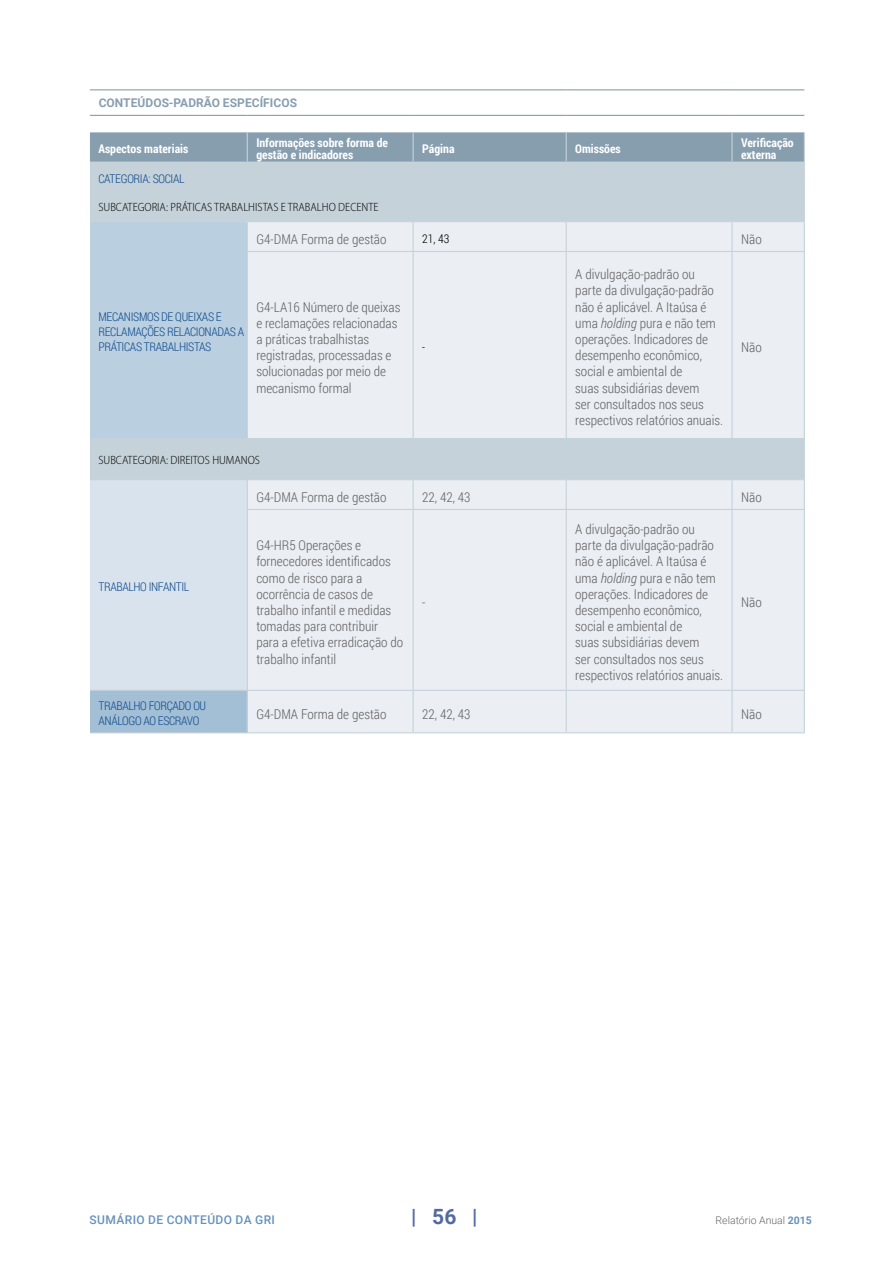
<style>
.page{position:relative;width:893px;height:1263px;background:#fff}
.page>*{position:absolute;margin:0;border:0;box-sizing:border-box;transform-origin:0 0}
.t1{font:700 21px "Roboto";color:#5369a0}
.t2{font:300 13.5px/16.2px "Roboto Condensed";color:#636466}
.t3{font:300 12px/15px "Roboto Condensed";letter-spacing:-.03em;color:#114c8d}
.t4{font:700 12px/12px "Roboto Condensed";color:#fff}
.t5{font:300 semi-condensed 12px "Myriad Pro";color:#000}
.t6{font:700 12px "Roboto";letter-spacing:.005em;color:#879eaf}
.t7{font:500 12px "Roboto";letter-spacing:.035em;color:#6691bd}
.t8{font:300 12px "Roboto Condensed";color:#000}
.t9{font:300 10.5px "Roboto";color:#636466}
.s1{font-style:italic}
.s2{font-weight:700;color:#6691bd}
</style>
<div class="page">
<div style="left:90px;top:439px;width:157px;height:40px;background:#c5d2d9"></div>
<div style="left:90px;top:222px;width:157px;height:217px;background:#bacfe0"></div>
<svg style="left:247px;top:252px;width:557px;height:480px;background:#e7ecf1"></svg>
<div style="left:90px;top:480px;width:157px;height:210px;background:#d9e3ed"></div>
<div style="left:90px;top:690px;width:157px;height:43px;background:#a3bfd6"></div>
<hr style="left:90px;top:89px;width:157px;height:1px;background:#879eaf">
<hr style="left:247px;top:89px;width:166px;height:1px;background:#879eaf">
<hr style="left:413px;top:89px;width:153px;height:1px;background:#879eaf">
<hr style="left:566px;top:89px;width:166px;height:1px;background:#879eaf">
<hr style="left:732px;top:89px;width:72px;height:1px;background:#879eaf">
<hr style="left:90px;top:115px;width:157px;height:1px;background:#879eaf">
<hr style="left:247px;top:115px;width:166px;height:1px;background:#879eaf">
<hr style="left:413px;top:115px;width:153px;height:1px;background:#879eaf">
<hr style="left:566px;top:115px;width:166px;height:1px;background:#879eaf">
<hr style="left:732px;top:115px;width:72px;height:1px;background:#879eaf">
<hr style="left:804px;top:439px;width:1px;height:40px;background:#c5d2d9">
<svg style="left:90px;top:132px;width:715px;height:119px;background:#bccad4"></svg>
<hr style="left:247px;top:251px;width:166px;height:1px;background:#c5d2d9">
<hr style="left:247px;top:252px;width:1px;height:186px;background:#c5d2d9">
<hr style="left:413px;top:251px;width:153px;height:1px;background:#c5d2d9">
<hr style="left:413px;top:252px;width:1px;height:186px;background:#c5d2d9">
<hr style="left:566px;top:251px;width:166px;height:1px;background:#c5d2d9">
<hr style="left:566px;top:252px;width:1px;height:186px;background:#c5d2d9">
<hr style="left:732px;top:251px;width:73px;height:1px;background:#c5d2d9">
<hr style="left:731px;top:252px;width:2px;height:186px;background:#c5d2d9">
<hr style="left:804px;top:252px;width:1px;height:186px;background:#c5d2d9">
<hr style="left:90px;top:438px;width:157px;height:1px;background:#c5d2d9">
<hr style="left:247px;top:438px;width:166px;height:1px;background:#c5d2d9">
<hr style="left:413px;top:438px;width:153px;height:1px;background:#c5d2d9">
<hr style="left:566px;top:438px;width:166px;height:1px;background:#c5d2d9">
<hr style="left:732px;top:438px;width:73px;height:1px;background:#c5d2d9">
<hr style="left:90px;top:479px;width:157px;height:1px;background:#c5d2d9">
<hr style="left:247px;top:479px;width:166px;height:1px;background:#c5d2d9">
<svg style="left:247px;top:480px;width:1px;height:29px"></svg>
<hr style="left:413px;top:479px;width:153px;height:1px;background:#c5d2d9">
<svg style="left:413px;top:480px;width:1px;height:29px"></svg>
<hr style="left:566px;top:479px;width:166px;height:1px;background:#c5d2d9">
<svg style="left:566px;top:480px;width:1px;height:29px"></svg>
<hr style="left:732px;top:479px;width:73px;height:1px;background:#c5d2d9">
<hr style="left:731px;top:480px;width:2px;height:29px;background:#c5d2d9">
<svg style="left:804px;top:480px;width:1px;height:29px"></svg>
<hr style="left:247px;top:509px;width:166px;height:1px;background:#c5d2d9">
<hr style="left:247px;top:510px;width:1px;height:180px;background:#c5d2d9">
<hr style="left:413px;top:509px;width:153px;height:1px;background:#c5d2d9">
<hr style="left:413px;top:510px;width:1px;height:180px;background:#c5d2d9">
<hr style="left:566px;top:509px;width:166px;height:1px;background:#c5d2d9">
<hr style="left:566px;top:510px;width:1px;height:180px;background:#c5d2d9">
<hr style="left:732px;top:509px;width:73px;height:1px;background:#c5d2d9">
<hr style="left:731px;top:510px;width:2px;height:180px;background:#c5d2d9">
<hr style="left:804px;top:510px;width:1px;height:180px;background:#c5d2d9">
<hr style="left:90px;top:690px;width:157px;height:1px;background:#c5d2d9">
<hr style="left:247px;top:690px;width:166px;height:1px;background:#c5d2d9">
<hr style="left:247px;top:691px;width:1px;height:41px;background:#c5d2d9">
<hr style="left:413px;top:690px;width:153px;height:1px;background:#c5d2d9">
<hr style="left:413px;top:691px;width:1px;height:41px;background:#c5d2d9">
<hr style="left:566px;top:690px;width:166px;height:1px;background:#c5d2d9">
<hr style="left:566px;top:691px;width:1px;height:41px;background:#c5d2d9">
<hr style="left:732px;top:690px;width:73px;height:1px;background:#c5d2d9">
<hr style="left:731px;top:691px;width:2px;height:41px;background:#c5d2d9">
<hr style="left:804px;top:691px;width:1px;height:41px;background:#c5d2d9">
<hr style="left:90px;top:732px;width:157px;height:1px;background:#c5d2d9">
<hr style="left:247px;top:732px;width:166px;height:1px;background:#c5d2d9">
<hr style="left:413px;top:732px;width:153px;height:1px;background:#c5d2d9">
<hr style="left:566px;top:732px;width:166px;height:1px;background:#c5d2d9">
<hr style="left:732px;top:732px;width:73px;height:1px;background:#c5d2d9">
<p class="t6" style="left:99px;top:94px;width:200px">CONTEÚDOS-PADRÃO ESPECÍFICOS</p>
<p class="t4" style="left:98px;top:143px;width:91px">Aspectos materiais</p>
<p class="t4" style="left:256px;top:137px;width:133px">Informações sobre forma de gestão e indicadores</p>
<p class="t4" style="left:422px;top:143px;width:34px">Página</p>
<p class="t4" style="left:575px;top:143px;width:47px">Omissões</p>
<p class="t4" style="left:741px;top:137px;width:54px">Verificação externa</p>
<p class="t3" style="left:98px;top:171px;width:88px">CATEGORIA: SOCIAL</p>
<p class="t5" style="left:98px;top:200px;width:282px">SUBCATEGORIA: PRÁTICAS TRABALHISTAS E TRABALHO DECENTE</p>
<p class="t3" style="left:98px;top:309px;width:147px">MECANISMOS DE QUEIXAS E<br>RECLAMAÇÕES RELACIONADAS A<br>PRÁTICAS TRABALHISTAS</p>
<p class="t2" style="left:256px;top:230px;width:132px">G4-DMA Forma de gestão</p>
<p class="t8" style="left:422px;top:230px;width:29px">21, 43</p>
<p class="t2" style="left:741px;top:230px;width:22px">Não</p>
<p class="t2" style="left:256px;top:298px;width:146px">G4-LA16 Número de queixas e reclamações relacionadas a práticas trabalhistas registradas, processadas e solucionadas por meio de mecanismo formal</p>
<p class="t8" style="left:422px;top:339px;width:4px">-</p>
<p class="t2" style="left:575px;top:266px;width:149px">A divulgação-padrão ou parte da divulgação-padrão não é aplicável. A Itaúsa é uma <span class="s1">holding</span> pura e não tem operações. Indicadores de desempenho econômico, social e ambiental de<br>suas subsidiárias devem<br>ser consultados nos seus respectivos relatórios anuais.</p>
<p class="t2" style="left:741px;top:339px;width:22px">Não</p>
<p class="t5" style="left:98px;top:452px;width:163px">SUBCATEGORIA: DIREITOS HUMANOS</p>
<p class="t3" style="left:98px;top:579px;width:92px">TRABALHO INFANTIL</p>
<p class="t2" style="left:256px;top:488px;width:132px">G4-DMA Forma de gestão</p>
<p class="t2" style="left:422px;top:488px;width:50px">22, 42, 43</p>
<p class="t2" style="left:741px;top:488px;width:22px">Não</p>
<p class="t2" style="left:256px;top:537px;width:148px">G4-HR5 Operações e fornecedores identificados como de risco para a ocorrência de casos de trabalho infantil e medidas tomadas para contribuir para a efetiva erradicação do trabalho infantil</p>
<p class="t2" style="left:575px;top:521px;width:149px">A divulgação-padrão ou parte da divulgação-padrão não é aplicável. A Itaúsa é uma <span class="s1">holding</span> pura e não tem operações. Indicadores de desempenho econômico, social e ambiental de<br>suas subsidiárias devem<br>ser consultados nos seus respectivos relatórios anuais.</p>
<p class="t2" style="left:741px;top:594px;width:22px">Não</p>
<p class="t2" style="left:422px;top:594px;width:5px">-</p>
<p class="t3" style="left:98px;top:698px;width:109px">TRABALHO FORÇADO OU<br>ANÁLOGO AO ESCRAVO</p>
<p class="t2" style="left:256px;top:705px;width:132px">G4-DMA Forma de gestão</p>
<p class="t2" style="left:422px;top:705px;width:50px">22, 42, 43</p>
<p class="t2" style="left:741px;top:705px;width:22px">Não</p>
<p class="t7" style="left:90px;top:1211px;width:187px">SUMÁRIO DE CONTEÚDO DA GRI</p>
<h1 class="t1" style="left:411px;top:1201px;width:68px">| 56 |</h1>
<p class="t9" style="left:716px;top:1212px;width:98px">Relatório Anual <span class="s2">2015</span></p>
</div>
